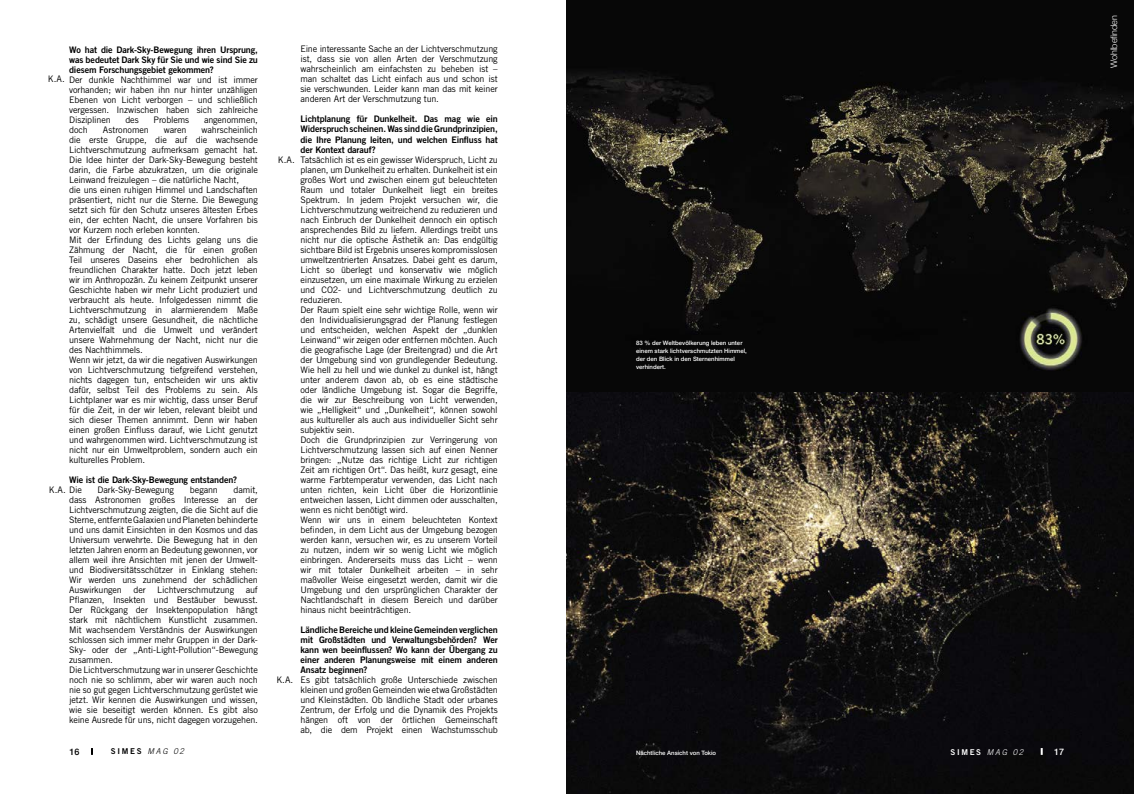
<style>
.page{position:relative;width:1134px;height:794px;background:#fff}
.page>*{position:absolute;margin:0;border:0;box-sizing:border-box;transform-origin:0 0}
.t1{font:9px/10px "Trade Gothic LT Std";letter-spacing:-.015em;color:#000;text-align:justify}
.t2{font:9px/10px "Trade Gothic LT Std Bd 2";letter-spacing:-.015em;color:#000;text-align:justify}
.t3{font:300 9px "Helvetica Neue";color:#fff}
.t4{font:500 9px "Helvetica Neue LT Pro";color:#000}
.t5{font:500 9px "Helvetica Neue LT Pro";color:#fff}
.t6{font:8px "Trade Gothic LT Std Bd 2";letter-spacing:.21em;color:#000}
.t7{font:8px "Trade Gothic LT Std Bd 2";letter-spacing:.21em;color:#fff}
.t8{font:500 6px/8px "Helvetica Neue";color:#fff}
.s1{font-family:"Trade Gothic LT Std";font-weight:300;font-style:italic}
</style>
<div class="page">
<img style="left:567px;top:0;width:567px;height:794px">
<svg style="left:1041px;top:748px;width:2px;height:7px"></svg>
<svg style="left:91px;top:748px;width:2px;height:7px"></svg>
<p class="t2" style="left:69px;top:44px;width:190px">Wo hat die Dark-Sky-Bewegung ihren Ursprung, was bedeutet Dark Sky für Sie und wie sind Sie zu diesem Forschungsgebiet gekommen?</p>
<p class="t1" style="left:69px;top:74px;width:190px">Der dunkle Nachthimmel war und ist immer vorhanden; wir haben ihn nur hinter unzähligen Ebenen von Licht verborgen – und schließlich vergessen. Inzwischen haben sich zahlreiche Disziplinen</p>
<p class="t1" style="left:48px;top:74px;width:18px">K.A.</p>
<p class="t1" style="left:125px;top:114px;width:15px">des</p>
<p class="t1" style="left:154px;top:114px;width:37px">Problems</p>
<p class="t1" style="left:204px;top:114px;width:55px">angenommen,</p>
<p class="t1" style="left:69px;top:124px;width:190px;text-align:left;text-indent:132px">wahrscheinlich die erste Gruppe, die auf die wachsende Lichtverschmutzung aufmerksam gemacht hat.<br>Die Idee hinter der Dark-Sky-Bewegung besteht darin, die Farbe abzukratzen, um die originale Leinwand freizulegen – die natürliche Nacht,<br>die uns einen ruhigen Himmel und Landschaften präsentiert, nicht nur die Sterne. Die Bewegung setzt sich für den Schutz unseres ältesten Erbes ein, der echten Nacht, die unsere Vorfahren bis vor Kurzem noch erleben konnten.<br>Mit der Erfindung des Lichts gelang uns die Zähmung der Nacht, die für einen großen Teil unseres Daseins eher bedrohlichen als freundlichen Charakter hatte. Doch jetzt leben wir im Anthropozän. Zu keinem Zeitpunkt unserer Geschichte haben wir mehr Licht produziert und verbraucht als heute. Infolgedessen nimmt die Lichtverschmutzung in alarmierendem Maße zu, schädigt unsere Gesundheit, die nächtliche Artenvielfalt und die Umwelt und verändert unsere Wahrnehmung der Nacht, nicht nur die des Nachthimmels.<br>Wenn wir jetzt, da wir die negativen Auswirkungen von Lichtverschmutzung tiefgreifend verstehen, nichts dagegen tun, entscheiden wir uns aktiv dafür, selbst Teil des Problems zu sein. Als Lichtplaner war es mir wichtig, dass unser Beruf für die Zeit, in der wir leben, relevant bleibt und sich dieser Themen annimmt. Denn wir haben einen großen Einfluss darauf, wie Licht genutzt und wahrgenommen wird. Lichtverschmutzung ist nicht nur ein Umweltproblem, sondern auch ein kulturelles Problem.</p>
<p class="t2" style="left:69px;top:474px;width:169px">Wie ist die Dark-Sky-Bewegung entstanden?</p>
<p class="t1" style="left:49px;top:484px;width:35px">K.A. Die</p>
<p class="t1" style="left:98px;top:484px;width:78px">Dark-Sky-Bewegung</p>
<p class="t1" style="left:190px;top:484px;width:29px">begann</p>
<p class="t1" style="left:69px;top:124px;width:20px">doch</p>
<p class="t1" style="left:103px;top:124px;width:47px">Astronomen</p>
<p class="t1" style="left:164px;top:124px;width:24px">waren</p>
<p class="t1" style="left:69px;top:484px;width:190px;text-indent:164px">damit, dass Astronomen großes Interesse an der Lichtverschmutzung zeigten, die die Sicht auf die Sterne, entfernte Galaxien und Planeten behinderte und uns damit Einsichten in den Kosmos und das Universum verwehrte. Die Bewegung hat in den letzten Jahren enorm an Bedeutung gewonnen, vor allem weil ihre Ansichten mit jenen der Umwelt&shy;und Biodiversitätsschützer in Einklang stehen:<br>Wir werden uns zunehmend der schädlichen Auswirkungen</p>
<p class="t1" style="left:69px;top:584px;width:190px;text-align:left;text-indent:177px">auf Pflanzen, Insekten und Bestäuber bewusst.<br>Der Rückgang der Insektenpopulation hängt stark mit nächtlichem Kunstlicht zusammen.<br>Mit wachsendem Verständnis der Auswirkungen schlossen sich immer mehr Gruppen in der Dark-Sky- oder der „Anti-Light-Pollution“-Bewegung zusammen.<br>Die Lichtverschmutzung war in unserer Geschichte noch nie so schlimm, aber wir waren auch noch nie so gut gegen Lichtverschmutzung gerüstet wie jetzt. Wir kennen die Auswirkungen und wissen, wie sie beseitigt werden können. Es gibt also keine Ausrede für uns, nicht dagegen vorzugehen.</p>
<p class="t1" style="left:133px;top:584px;width:14px">der</p>
<p class="t1" style="left:157px;top:584px;width:78px">Lichtverschmutzung</p>
<p class="t1" style="left:300px;top:44px;width:199px">Eine interessante Sache an der Lichtverschmutzung ist, dass sie von allen Arten der Verschmutzung wahrscheinlich am einfachsten zu beheben ist – man schaltet das Licht einfach aus und schon ist sie verschwunden. Leider kann man das mit keiner anderen Art der Verschmutzung tun.</p>
<p class="t2" style="left:300px;top:114px;width:199px">Lichtplanung für Dunkelheit. Das mag wie ein Widerspruch scheinen. Was sind die Grundprinzipien, die Ihre Planung leiten, und welchen Einfluss hat der Kontext darauf?</p>
<p class="t1" style="left:300px;top:154px;width:199px;text-align:left">Tatsächlich ist es ein gewisser Widerspruch, Licht zu planen, um Dunkelheit zu erhalten. Dunkelheit ist ein großes Wort und zwischen einem gut beleuchteten Raum und totaler Dunkelheit liegt ein breites Spektrum. In jedem Projekt versuchen wir, die Lichtverschmutzung weitreichend zu reduzieren und nach Einbruch der Dunkelheit dennoch ein optisch ansprechendes Bild zu liefern. Allerdings treibt uns nicht nur die optische Ästhetik an: Das endgültig sichtbare Bild ist Ergebnis unseres kompromisslosen umweltzentrierten Ansatzes. Dabei geht es darum, Licht so überlegt und konservativ wie möglich einzusetzen, um eine maximale Wirkung zu erzielen und CO2- und Lichtverschmutzung deutlich zu reduzieren.<br>Der Raum spielt eine sehr wichtige Rolle, wenn wir den Individualisierungsgrad der Planung festlegen und entscheiden, welchen Aspekt der „dunklen Leinwand“ wir zeigen oder entfernen möchten. Auch die geografische Lage (der Breitengrad) und die Art der Umgebung sind von grundlegender Bedeutung.<br>Wie hell zu hell und wie dunkel zu dunkel ist, hängt unter anderem davon ab, ob es eine städtische oder ländliche Umgebung ist. Sogar die Begriffe, die wir zur Beschreibung von Licht verwenden, wie „Helligkeit“ und „Dunkelheit“, können sowohl aus kultureller als auch aus individueller Sicht sehr subjektiv sein.<br>Doch die Grundprinzipien zur Verringerung von Lichtverschmutzung lassen sich auf einen Nenner bringen: „Nutze das richtige Licht zur richtigen Zeit am richtigen Ort“. Das heißt, kurz gesagt, eine warme Farbtemperatur verwenden, das Licht nach unten richten, kein Licht über die Horizontlinie entweichen lassen, Licht dimmen oder ausschalten, wenn es nicht benötigt wird.<br>Wenn wir uns in einem beleuchteten Kontext befinden, in dem Licht aus der Umgebung bezogen werden kann, versuchen wir, es zu unserem Vorteil zu nutzen, indem wir so wenig Licht wie möglich einbringen. Andererseits muss das Licht – wenn wir mit totaler Dunkelheit arbeiten – in sehr maßvoller Weise eingesetzt werden, damit wir die Umgebung und den ursprünglichen Charakter der Nachtlandschaft in diesem Bereich und darüber hinaus nicht beeinträchtigen.</p>
<p class="t2" style="left:300px;top:624px;width:199px">Ländliche Bereiche und kleine Gemeinden verglichen mit Großstädten und Verwaltungsbehörden? Wer kann wen beeinflussen? Wo kann der Übergang zu einer anderen Planungsweise mit einem anderen Ansatz beginnen?</p>
<p class="t1" style="left:300px;top:674px;width:199px">Es gibt tatsächlich große Unterschiede zwischen kleinen und großen Gemeinden wie etwa Großstädten und Kleinstädten. Ob ländliche Stadt oder urbanes Zentrum, der Erfolg und die Dynamik des Projekts hängen oft von der örtlichen Gemeinschaft ab, die dem Projekt einen Wachstumsschub</p>
<p class="t1" style="left:278px;top:154px;width:18px">K.A.</p>
<p class="t1" style="left:276px;top:674px;width:18px">K.A.</p>
<p class="t8" style="left:636px;top:338px;width:112px">83 % der Weltbevölkerung leben unter einem stark lichtverschmutzten Himmel, der den Blick in den Sternenhimmel verhindert.</p>
<p class="t4" style="left:69px;top:746px;width:12px">16</p>
<p class="t6" style="left:111px;top:746px;width:74px">SIMES <span class="s1">MAG 02</span></p>
<p class="t7" style="left:950px;top:747px;width:74px">SIMES <span class="s1">MAG 02</span></p>
<p class="t5" style="left:1054px;top:746px;width:12px">17</p>
<p class="t8" style="left:636px;top:748px;width:82px">Nächtliche Ansicht von Tokio</p>
<p class="t3" style="left:1107px;top:68px;width:54px;rotate:-90deg">Wohlbefinden</p>
</div>
